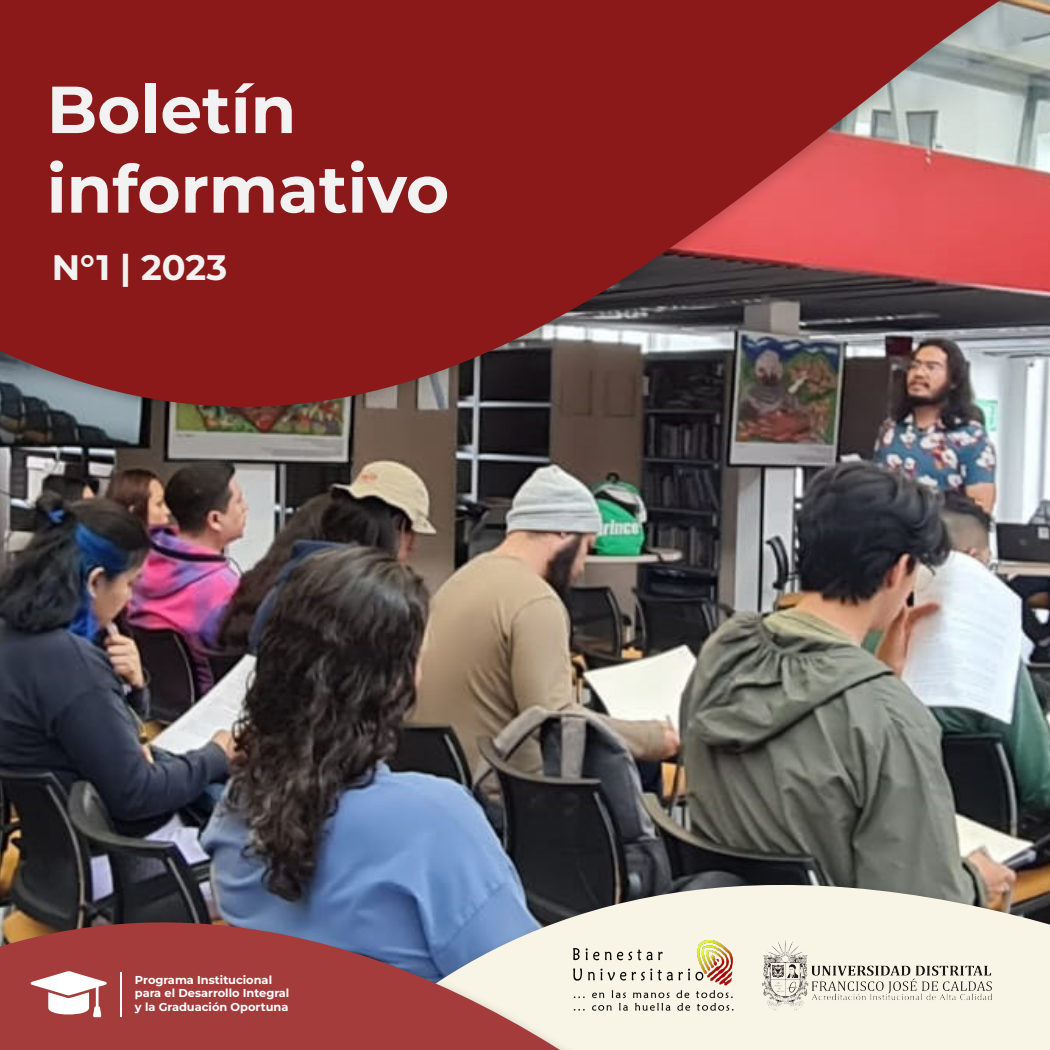
<style>
.page{position:relative;width:1050px;height:1050px;background:#fff}
.page>*{position:absolute;margin:0;border:0;box-sizing:border-box;transform-origin:0 0}
.t1{font:700 66.33px/79.6px "Montserrat";color:#f2f2f2}
.t2{font:700 35.35px "Montserrat";color:#f2f2f2}
.t3{font:700 11.46px/13.7px "Montserrat";color:#fff}
</style>
<div class="page">
<img style="left:0;top:527px;width:1050px;height:187px">
<svg style="left:704px;top:714px;width:346px;height:336px;background:#95968c"></svg>
<img style="left:0;top:1px;width:1050px;height:526px">
<img style="left:0;top:691px;width:704px;height:359px">
<svg style="left:31px;top:970px;width:76px;height:48px"></svg>
<hr style="left:120px;top:972px;width:1px;height:45px;background:#fff">
<img style="left:763px;top:941px;width:229px;height:69px">
<img style="left:572px;top:941px;width:163px;height:71px">
<h1 class="t1" style="left:47px;top:68px;width:404px">Boletín informativo</h1>
<h2 class="t2" style="left:52px;top:244px;width:177px">N°1 | 2023</h2>
<p class="t3" style="left:135px;top:972px;width:156px">Programa Institucional para el Desarrollo Integral y la Graduación Oportuna</p>
</div>
